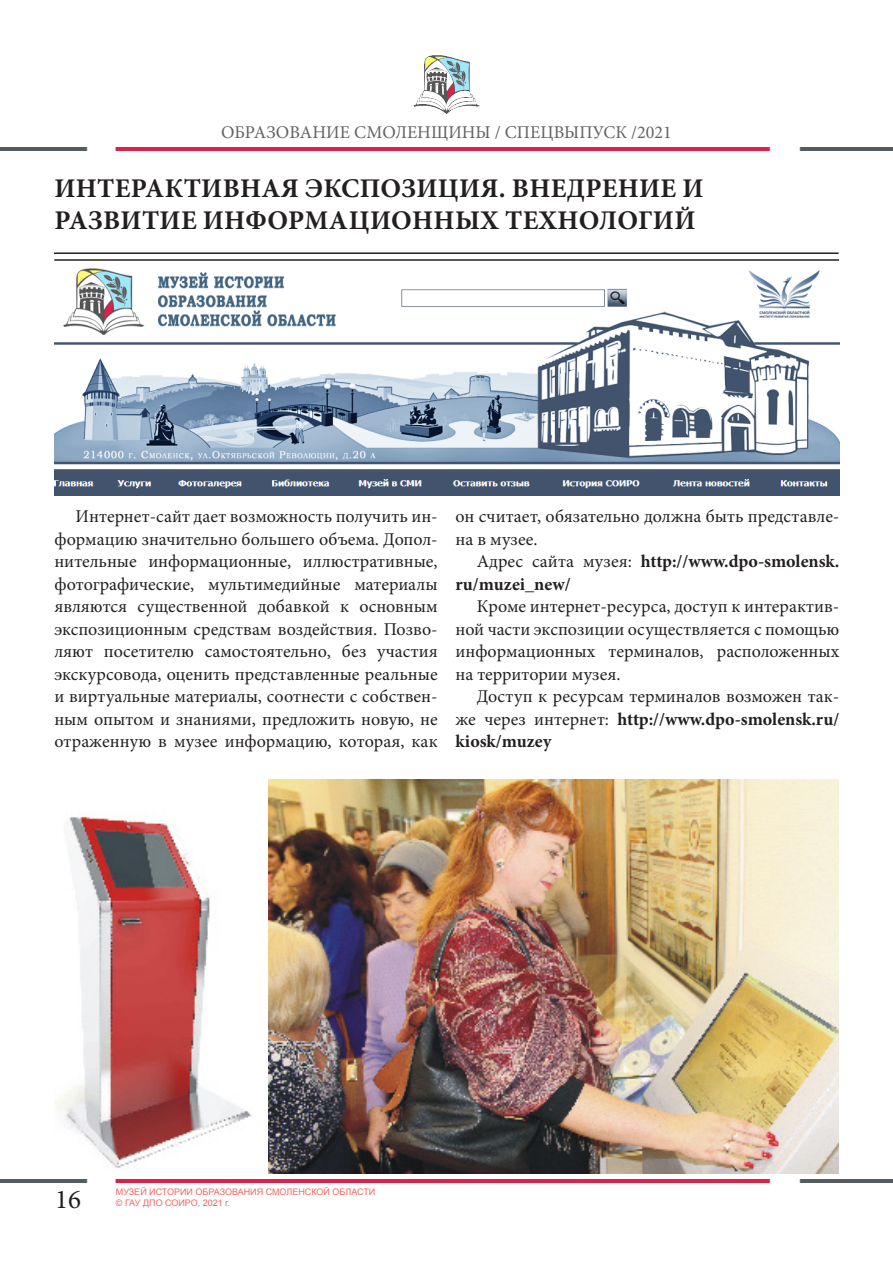
<style>
.page{position:relative;width:893px;height:1263px;background:#fff}
.page>*{position:absolute;margin:0;border:0;box-sizing:border-box;transform-origin:0 0}
.t1{font:700 27px/32.4px "Minion Pro";letter-spacing:.01em;color:#231f20}
.t2{font:27px "Minion Pro";color:#231f20}
.t3{font:18px/22.5px "Minion Pro";color:#231f20;text-align:justify}
.t4{font:700 18px/22.5px "Minion Pro";color:#231f20}
.t5{font:18px "Minion Pro";color:#636366}
.t6{font:9px/10.8px "Arial";color:#f16661}
.s1{font-weight:400}
.s2{font-weight:700}
</style>
<div class="page">
<img style="left:0;top:1179px;width:893px;height:3px">
<img style="left:0;top:148px;width:893px;height:3px">
<img style="left:414px;top:55px;width:66px;height:59px">
<hr style="left:54px;top:252px;width:785px;height:2px;background:#231f20">
<hr style="left:54px;top:259px;width:785px;height:2px;background:#231f20">
<img style="left:268px;top:779px;width:571px;height:394px">
<img style="left:55px;top:814px;width:197px;height:356px">
<img style="left:54px;top:268px;width:785px;height:227px">
<p class="t5" style="left:221px;top:121px;width:452px">ОБРАЗОВАНИЕ СМОЛЕНЩИНЫ / СПЕЦВЫПУСК /2021</p>
<p class="t1" style="left:55px;top:172px;width:650px">ИНТЕРАКТИВНАЯ ЭКСПОЗИЦИЯ. ВНЕДРЕНИЕ И<br>РАЗВИТИЕ ИНФОРМАЦИОННЫХ ТЕХНОЛОГИЙ</p>
<p class="t3" style="left:54px;top:505px;width:385px;text-indent:21px">Интернет-сайт дает возможность получить ин&shy;формацию значительно большего объема. Допол&shy;нительные информационные, иллюстративные, фотографические, мультимедийные материалы являются существенной добавкой к основным экспозиционным средствам воздействия. Позво&shy;ляют посетителю самостоятельно, без участия экскурсовода, оценить представленные реальные и виртуальные материалы, соотнести с собствен&shy;ным опытом и знаниями, предложить новую, не отраженную в музее информацию, которая, как</p>
<p class="t3" style="left:455px;top:505px;width:385px">он считает, обязательно должна быть представле&shy;на в музее.</p>
<p class="t4" style="left:455px;top:550px;width:385px;text-indent:21px"><span class="s1">Адрес сайта музея:</span> http://www.dpo-smolensk. ru/muzei_new/</p>
<p class="t3" style="left:455px;top:595px;width:385px;text-indent:21px">Кроме интернет-ресурса, доступ к интерактив&shy;ной части экспозиции осуществляется с помощью информационных терминалов, расположенных на территории музея.</p>
<p class="t3" style="left:455px;top:685px;width:385px;text-indent:21px">Доступ к ресурсам терминалов возможен так&shy;же через интернет: <span class="s2">http://www.dpo-smolensk.ru/ kiosk/muzey</span></p>
<h1 class="t2" style="left:55px;top:1181px;width:27px">16</h1>
<p class="t6" style="left:116px;top:1187px;width:261px">МУЗЕЙ ИСТОРИИ ОБРАЗОВАНИЯ СМОЛЕНСКОЙ ОБЛАСТИ © ГАУ ДПО СОИРО, 2021 г.</p>
</div>
